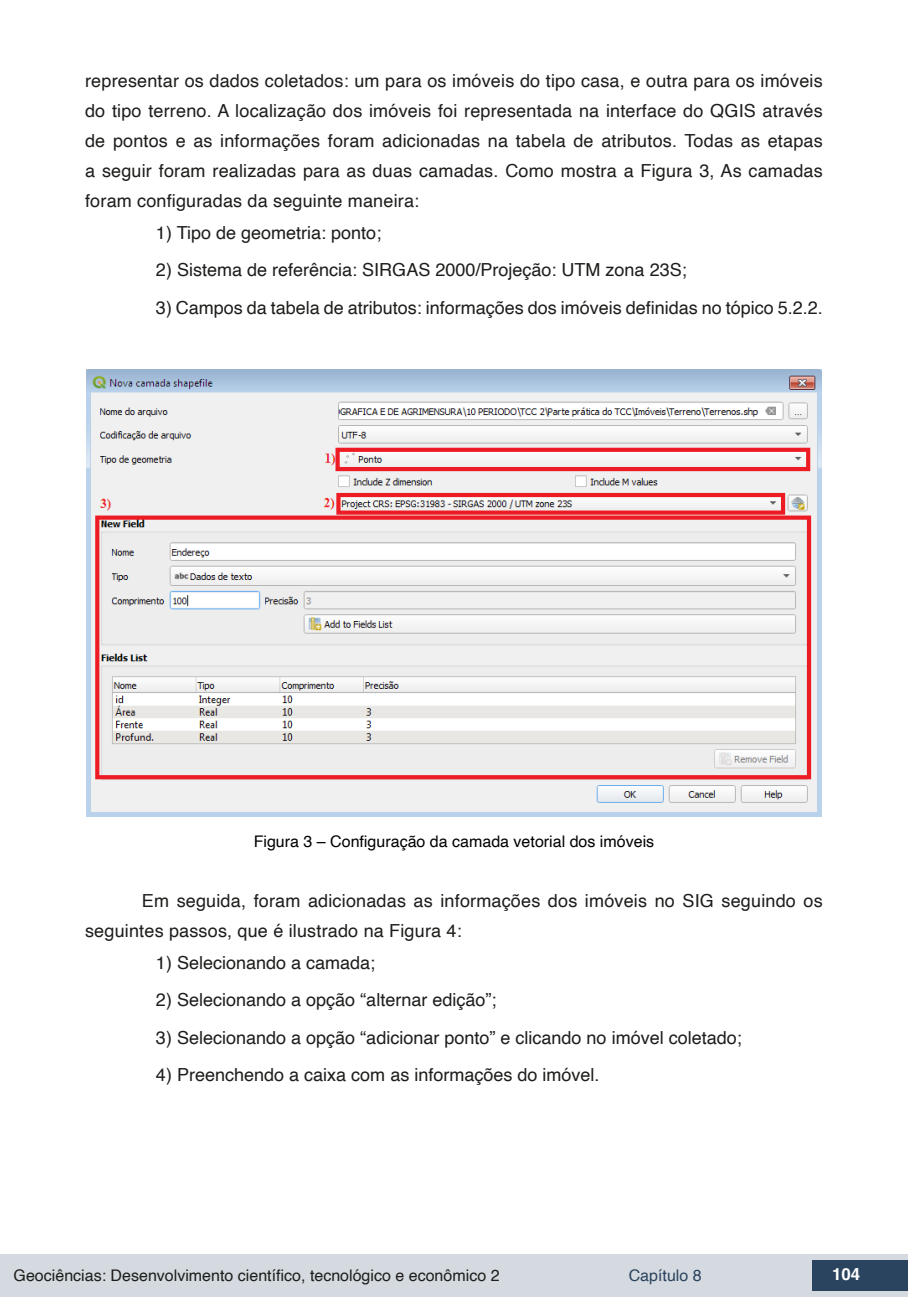
<style>
.page{position:relative;width:908px;height:1304px;background:#fff}
.page>*{position:absolute;margin:0;border:0;box-sizing:border-box;transform-origin:0 0}
.t1{font:18px/30px "Helvetica";color:#1d1d1b;text-align:justify}
.t2{font:700 16.8px "Helvetica";color:#fff}
.t3{font:16px "Helvetica";color:#1d1d1b}
.t4{font:16px "Helvetica";color:#000}
.t5{font:16px "Helvetica";color:#2a435e}
</style>
<div class="page">
<div style="left:0;top:1254px;width:906px;height:43px;background:#d4dadf"></div>
<div style="left:812px;top:1261px;width:95px;height:30px;background:#2a435e"></div>
<img style="left:86px;top:369px;width:735px;height:448px">
<p class="t1" style="left:85px;top:66px;width:738px">representar os dados coletados: um para os imóveis do tipo casa, e outra para os imóveis do tipo terreno. A localização dos imóveis foi representada na interface do QGIS através de pontos e as informações foram adicionadas na tabela de atributos. Todas as etapas a seguir foram realizadas para as duas camadas. Como mostra a Figura 3, As camadas foram configuradas da seguinte maneira:</p>
<p class="t1" style="left:156px;top:218px;width:227px">1) Tipo de geometria: ponto;</p>
<p class="t1" style="left:156px;top:255px;width:532px">2) Sistema de referência: SIRGAS 2000/Projeção: UTM zona 23S;</p>
<p class="t1" style="left:156px;top:293px;width:668px">3) Campos da tabela de atributos: informações dos imóveis definidas no tópico 5.2.2.</p>
<p class="t4" style="left:253px;top:829px;width:402px">Figura 3 – Configuração da camada vetorial dos imóveis</p>
<p class="t1" style="left:85px;top:886px;width:738px;text-indent:57px">Em seguida, foram adicionadas as informações dos imóveis no SIG seguindo os seguintes passos, que é ilustrado na Figura 4:</p>
<p class="t1" style="left:156px;top:948px;width:221px">1) Selecionando a camada;</p>
<p class="t1" style="left:156px;top:985px;width:342px">2) Selecionando a opção “alternar edição”;</p>
<p class="t1" style="left:156px;top:1023px;width:587px">3) Selecionando a opção “adicionar ponto” e clicando no imóvel coletado;</p>
<p class="t1" style="left:156px;top:1060px;width:445px">4) Preenchendo a caixa com as informações do imóvel.</p>
<p class="t3" style="left:14px;top:1263px;width:487px">Geociências: Desenvolvimento científico, tecnológico e econômico 2</p>
<p class="t5" style="left:628px;top:1263px;width:74px">Capítulo 8</p>
<p class="t2" style="left:831px;top:1264px;width:30px">104</p>
</div>
